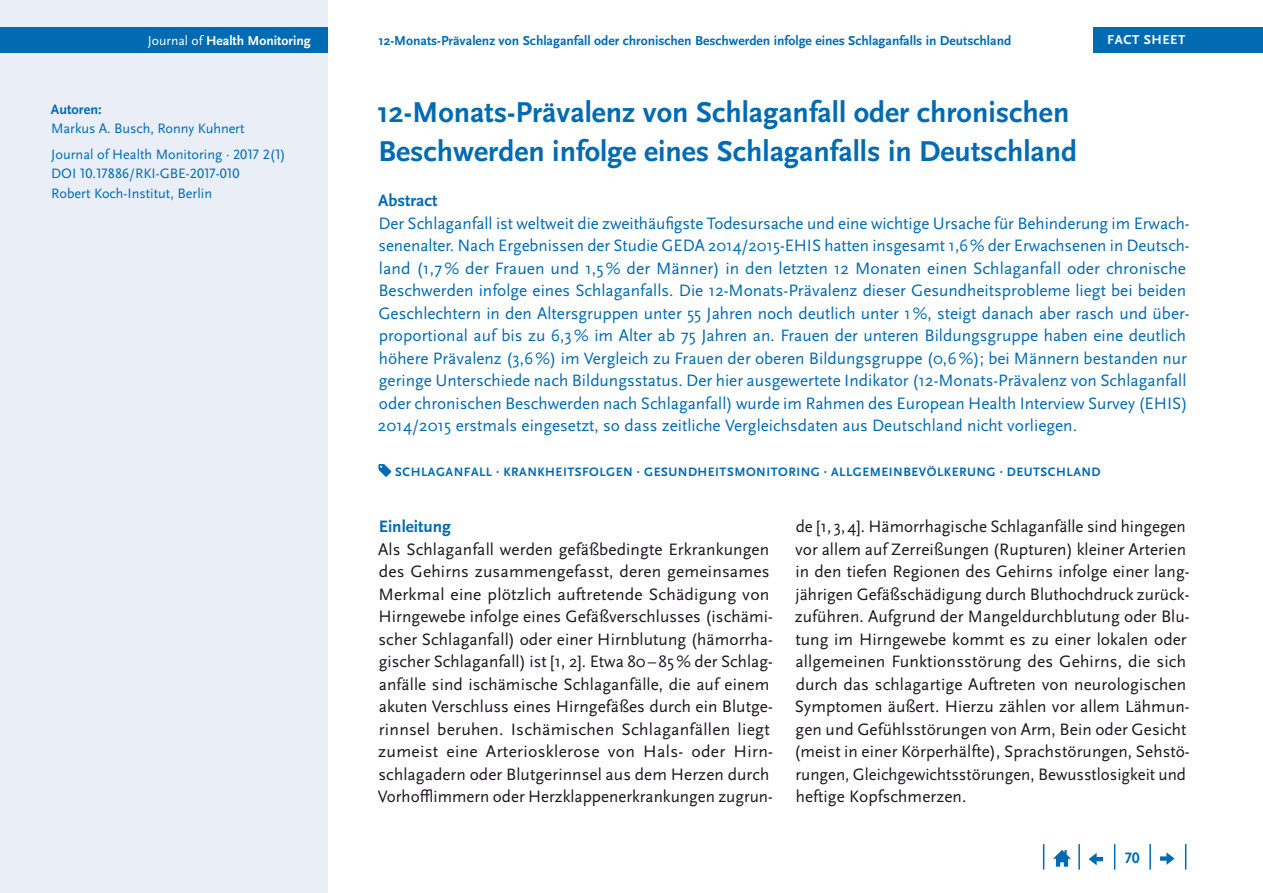
<style>
.page{position:relative;width:1263px;height:893px;background:#fff}
.page>*{position:absolute;margin:0;border:0;box-sizing:border-box;transform-origin:0 0}
.t1{font:700 30px/39px "Scala Sans Pro";color:#006bb3}
.Copy{font:17.25px/22.5px "Scala Sans Pro";letter-spacing:.005em;color:#1a171c}
.Abstract{font:17.25px/22.5px "Scala Sans Pro";color:#006bb3}
.t2{font:700 17.25px "Scala Sans Pro";color:#006bb3}
.t3{font:700 15.75px "Scala Sans Pro";color:#006bb3}
.Box_Text{font:14.25px/19.5px "Scala Sans Pro";color:#006bb3}
.Box_Text-2{font:700 14.25px "Scala Sans Pro";color:#006bb3}
.t4{font:700 13.65px "Scala Sans Pro";color:#006bb3}
.t5{font:700 13.65px "Scala Sans Pro";color:#fff}
.t6{font:700 13.5px "Scala Sans Pro";letter-spacing:.04em;color:#fff}
.t7{font:700 12.75px "Scala Sans Pro";letter-spacing:.04em;color:#006bb3}
.s1{font-weight:400}
</style>
<div class="page">
<div style="left:0;top:0;width:327px;height:893px;background:#eaeef7"></div>
<div style="left:1093px;top:28px;width:170px;height:25px;background:#006bb3"></div>
<div style="left:0;top:28px;width:327px;height:25px;background:#006bb3"></div>
<svg style="left:1185px;top:844px;width:1px;height:26px"></svg>
<hr style="left:1149px;top:844px;width:2px;height:26px;background:#006bb3">
<svg style="left:1114px;top:844px;width:1px;height:26px"></svg>
<hr style="left:1078px;top:844px;width:2px;height:26px;background:#006bb3">
<svg style="left:1043px;top:844px;width:1px;height:26px"></svg>
<svg style="left:1053px;top:850px;width:18px;height:17px"></svg>
<svg style="left:1089px;top:853px;width:14px;height:12px"></svg>
<svg style="left:1160px;top:852px;width:14px;height:13px"></svg>
<svg style="left:378px;top:464px;width:13px;height:13px"></svg>
<p class="t5" style="left:148px;top:33px;width:164px"><span class="s1">Journal of</span> Health Monitoring</p>
<p class="t4" style="left:378px;top:33px;width:634px">12-Monats-Prävalenz von Schlaganfall oder chronischen Beschwerden infolge eines Schlaganfalls in Deutschland</p>
<p class="t6" style="left:1107px;top:32px;width:80px">FACT SHEET</p>
<p class="Box_Text-2" style="left:51px;top:101px;width:52px">Autoren:</p>
<p class="Box_Text" style="left:51px;top:119px;width:195px">Markus A. Busch, Ronny Kuhnert</p>
<p class="Box_Text" style="left:51px;top:144px;width:236px">Journal of Health Monitoring · 2017 2(1)<br>DOI 10.17886/RKI-GBE-2017-010</p>
<p class="Box_Text" style="left:51px;top:183px;width:162px">Robert Koch-Institut, Berlin</p>
<h1 class="t1" style="left:377px;top:93px;width:701px">12-Monats-Prävalenz von Schlaganfall oder chronischen<br>Beschwerden infolge eines Schlaganfalls in Deutschland</h1>
<h2 class="t2" style="left:378px;top:190px;width:61px">Abstract</h2>
<p class="Abstract" style="left:378px;top:212px;width:813px">Der Schlaganfall ist weltweit die zweithäufigste Todesursache und eine wichtige Ursache für Behinderung im Erwach&shy;senenalter. Nach Ergebnissen der Studie GEDA 2014/2015-EHIS hatten insgesamt 1,6% der Erwachsenen in Deutsch&shy;land (1,7% der Frauen und 1,5% der Männer) in den letzten 12 Monaten einen Schlaganfall oder chronische Beschwerden infolge eines Schlaganfalls. Die 12-Monats-Prävalenz dieser Gesundheitsprobleme liegt bei beiden Geschlechtern in den Altersgruppen unter 55 Jahren noch deutlich unter 1%, steigt danach aber rasch und über&shy;proportional auf bis zu 6,3% im Alter ab 75 Jahren an. Frauen der unteren Bildungsgruppe haben eine deutlich höhere Prävalenz (3,6%) im Vergleich zu Frauen der oberen Bildungsgruppe (0,6%); bei Männern bestanden nur geringe Unterschiede nach Bildungsstatus. Der hier ausgewertete Indikator (12-Monats-Prävalenz von Schlaganfall oder chronischen Beschwerden nach Schlaganfall) wurde im Rahmen des European Health Interview Survey (EHIS)<br>2014/2015 erstmals eingesetzt, so dass zeitliche Vergleichsdaten aus Deutschland nicht vorliegen.</p>
<p class="t7" style="left:395px;top:464px;width:707px">SCHLAGANFALL · KRANKHEITSFOLGEN · GESUNDHEITSMONITORING · ALLGEMEINBEVÖLKERUNG · DEUTSCHLAND</p>
<h2 class="t2" style="left:379px;top:517px;width:74px">Einleitung</h2>
<p class="Copy" style="left:378px;top:538px;width:397px">Als Schlaganfall werden gefäßbedingte Erkrankungen des Gehirns zusammengefasst, deren gemeinsames Merkmal eine plötzlich auftretende Schädigung von Hirngewebe infolge eines Gefäßverschlusses (ischämi&shy;scher Schlaganfall) oder einer Hirnblutung (hämorrha&shy;gischer Schlaganfall) ist [1, 2]. Etwa 80– 85% der Schlag&shy;anfälle sind ischämische Schlaganfälle, die auf einem akuten Verschluss eines Hirngefäßes durch ein Blutge&shy;rinnsel beruhen. Ischämischen Schlaganfällen liegt zumeist eine Arteriosklerose von Hals- oder Hirn&shy;schlagadern oder Blutgerinnsel aus dem Herzen durch Vorhofflimmern oder Herzklappenerkrankungen zugrun-</p>
<p class="Copy" style="left:794px;top:515px;width:397px">de [1, 3,4]. Hämorrhagische Schlaganfälle sind hingegen vor allem auf Zerreißungen (Rupturen) kleiner Arterien in den tiefen Regionen des Gehirns infolge einer lang&shy;jährigen Gefäßschädigung durch Bluthochdruck zurück&shy;zuführen. Aufgrund der Mangeldurchblutung oder Blu&shy;tung im Hirngewebe kommt es zu einer lokalen oder allgemeinen Funktionsstörung des Gehirns, die sich durch das schlagartige Auftreten von neurologischen Symptomen äußert. Hierzu zählen vor allem Lähmun&shy;gen und Gefühlsstörungen von Arm, Bein oder Gesicht (meist in einer Körperhälfte), Sprachstörungen, Sehstö&shy;rungen, Gleichgewichtsstörungen, Bewusstlosigkeit und heftige Kopfschmerzen.</p>
<p class="t3" style="left:1125px;top:849px;width:16px">70</p>
</div>
